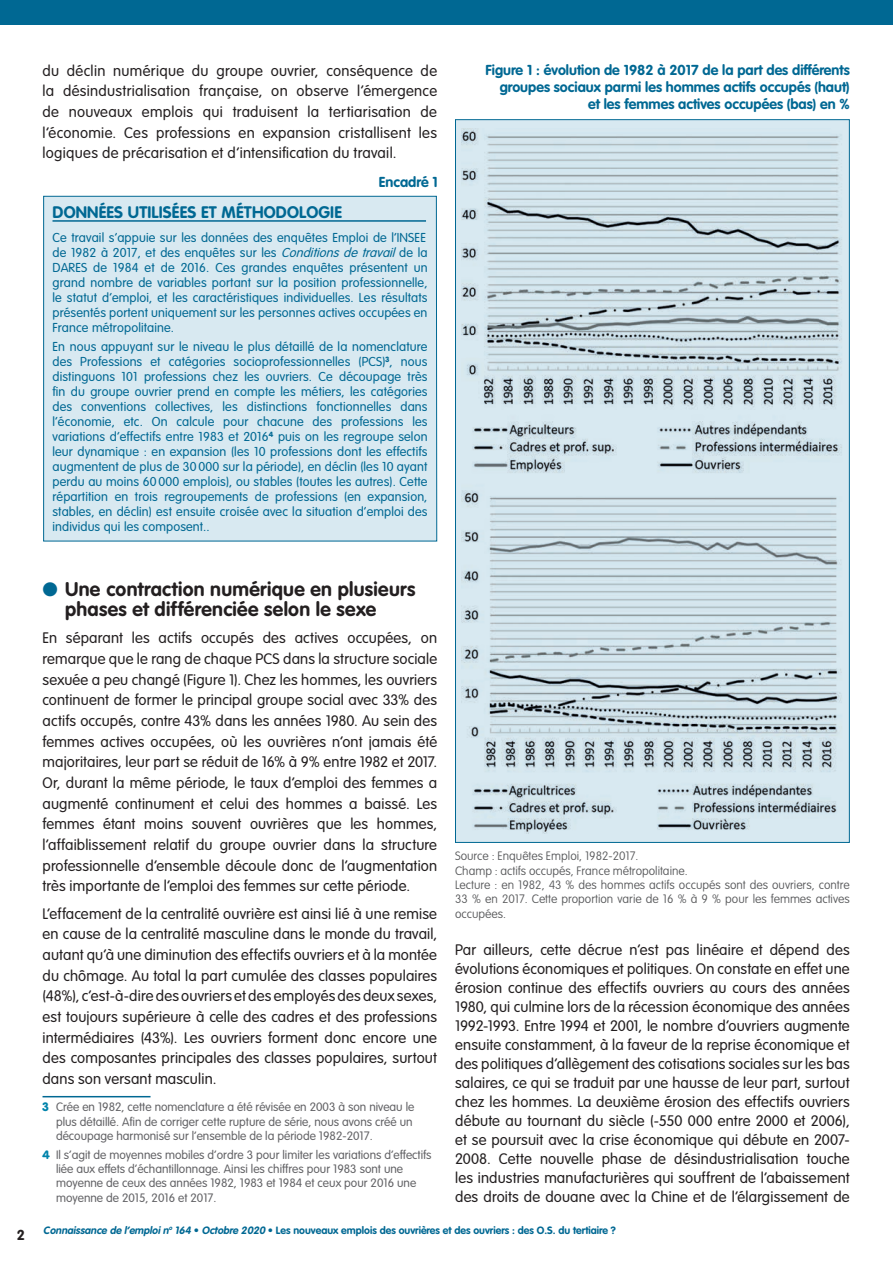
<style>
.page{position:relative;width:893px;height:1263px;background:#fff}
.page>*{position:absolute;margin:0;border:0;box-sizing:border-box;transform-origin:0 0}
.t1{font:700 19.5px/20.7px "VAG Rounded";letter-spacing:.015em;color:#231f20}
.Titre_encadre{font:700 16.5px "VAG Rounded";letter-spacing:.01em;color:#006893}
.t2{font:300 15px/20.7px "VAG Rounded";letter-spacing:.01em;color:#231f20;text-align:justify}
.t3{font:700 14.25px/17.1px "VAG Rounded";color:#006893;text-align:right}
.t4{font:700 14.25px "VAG Rounded";color:#231f20}
.encadre{font:300 12.75px/15px "VAG Rounded";letter-spacing:.01em;color:#006893}
.Notes{font:300 12px/14.4px "VAG Rounded";color:#636366}
.Note{font:100 12px/14.4px "VAG Rounded";color:#57585a;text-align:justify}
.t5{font:700 10.5px "VAG Rounded";color:#006893}
.s1{font-style:italic}
.s2{color:#006893}
.s3{font-weight:900;color:#0183ab}
</style>
<div class="page">
<hr style="left:43px;top:1096px;width:108px;height:1px;background:#006893">
<div style="left:0;top:0;width:893px;height:24px;background:#006893"></div>
<div style="left:44px;top:196px;width:393px;height:345px;background:#d8e9f1"></div>
<hr style="left:53px;top:220px;width:373px;height:2px;background:#006893">
<div style="left:43px;top:196px;width:394px;height:345px;border:1px solid #006893"></div>
<div style="left:455px;top:120px;width:394px;height:722px;background:#d8e9f1"></div>
<img style="left:462px;top:128px;width:380px;height:706px">
<p class="t2" style="left:43px;top:60px;width:396px">du déclin numérique du groupe ouvrier, conséquence de la désindustrialisation française, on observe l’émergence de nouveaux emplois qui traduisent la tertiarisation de l’économie. Ces professions en expansion cristallisent les logiques de précarisation et d’intensification du travail.</p>
<p class="t3" style="left:379px;top:174px;width:60px">Encadré 1</p>
<p class="Titre_encadre" style="left:53px;top:203px;width:291px">DONNÉES UTILISÉES ET MÉTHODOLOGIE</p>
<p class="encadre" style="left:53px;top:230px;width:377px">Ce travail s’appuie sur les données des enquêtes Emploi de l’INSEE de 1982 à 2017, et des enquêtes sur les <span class="s1">Conditions de travail</span> de la DARES de 1984 et de 2016. Ces grandes enquêtes présentent un grand nombre de variables portant sur la position professionnelle, le statut d’emploi, et les caractéristiques individuelles. Les résultats présentés portent uniquement sur les personnes actives occupées en France métropolitaine.</p>
<p class="encadre" style="left:52px;top:339px;width:377px;text-align:justify">En nous appuyant sur le niveau le plus détaillé de la nomenclature des Professions et catégories socioprofessionnelles (PCS)<sup>3</sup>, nous distinguons 101 professions chez les ouvriers. Ce découpage très fin du groupe ouvrier prend en compte les métiers, les catégories des conventions collectives, les distinctions fonctionnelles dans l’économie, etc. On calcule pour chacune des professions les variations d’effectifs entre 1983 et 2016<sup>4</sup> puis on les regroupe selon leur dynamique : en expansion (les 10 professions dont les effectifs augmentent de plus de 30 000 sur la période), en déclin (les 10 ayant perdu au moins 60 000 emplois), ou stables (toutes les autres). Cette répartition en trois regroupements de professions (en expansion, stables, en déclin) est ensuite croisée avec la situation d’emploi des individus qui les composent..</p>
<p class="t3" style="left:485px;top:61px;width:366px">Figure 1 : évolution de 1982 à 2017 de la part des différents groupes sociaux parmi les hommes actifs occupés (haut) et les femmes actives occupées (bas) en %</p>
<p class="t1" style="left:65px;top:578px;width:352px;text-indent:-22px"><span class="s2">●</span> Une contraction numérique en plusieurs phases et différenciée selon le sexe</p>
<p class="t2" style="left:43px;top:628px;width:396px">En séparant les actifs occupés des actives occupées, on remarque que le rang de chaque PCS dans la structure sociale sexuée a peu changé (Figure 1). Chez les hommes, les ouvriers continuent de former le principal groupe social avec 33% des actifs occupés, contre 43% dans les années 1980. Au sein des femmes actives occupées, où les ouvrières n’ont jamais été majoritaires, leur part se réduit de 16% à 9% entre 1982 et 2017.<br>Or, durant la même période, le taux d’emploi des femmes a augmenté continument et celui des hommes a baissé. Les femmes étant moins souvent ouvrières que les hommes, l’affaiblissement relatif du groupe ouvrier dans la structure professionnelle d’ensemble découle donc de l’augmentation très importante de l’emploi des femmes sur cette période.</p>
<p class="t2" style="left:43px;top:903px;width:396px">L’effacement de la centralité ouvrière est ainsi lié à une remise en cause de la centralité masculine dans le monde du travail, autant qu’à une diminution des effectifs ouvriers et à la montée du chômage. Au total la part cumulée des classes populaires (48%), c’est-à-dire des ouvriers et des employés des deux sexes, est toujours supérieure à celle des cadres et des professions intermédiaires (43%). Les ouvriers forment donc encore une des composantes principales des classes populaires, surtout dans son versant masculin.</p>
<p class="Notes" style="left:56px;top:1100px;width:360px;text-indent:-14px"><span class="s3">3</span> Crée en 1982, cette nomenclature a été révisée en 2003 à son niveau le plus détaillé. Afin de corriger cette rupture de série, nous avons créé un découpage harmonisé sur l’ensemble de la période 1982-2017.</p>
<p class="Notes" style="left:56px;top:1147px;width:377px;text-indent:-14px"><span class="s3">4</span> Il s’agit de moyennes mobiles d’ordre 3 pour limiter les variations d’effectifs liée aux effets d’échantillonnage. Ainsi les chiffres pour 1983 sont une moyenne de ceux des années 1982, 1983 et 1984 et ceux pour 2016 une moyenne de 2015, 2016 et 2017.</p>
<p class="Note" style="left:455px;top:849px;width:185px">Source : Enquêtes Emploi, 1982-2017.</p>
<p class="Note" style="left:455px;top:863px;width:234px">Champ : actifs occupés, France métropolitaine.</p>
<p class="Note" style="left:455px;top:877px;width:396px">Lecture : en 1982, 43 % des hommes actifs occupés sont des ouvriers, contre 33 % en 2017. Cette proportion varie de 16 % à 9 % pour les femmes actives occupées.</p>
<p class="t2" style="left:455px;top:940px;width:396px;line-height:19px">Par ailleurs, cette décrue n’est pas linéaire et dépend des évolutions économiques et politiques. On constate en effet une érosion continue des effectifs ouvriers au cours des années 1980, qui culmine lors de la récession économique des années 1992-1993. Entre 1994 et 2001, le nombre d’ouvriers augmente ensuite constamment, à la faveur de la reprise économique et des politiques d’allègement des cotisations sociales sur les bas salaires, ce qui se traduit par une hausse de leur part, surtout chez les hommes. La deuxième érosion des effectifs ouvriers débute au tournant du siècle (-550 000 entre 2000 et 2006), et se poursuit avec la crise économique qui débute en 2007- 2008. Cette nouvelle phase de désindustrialisation touche les industries manufacturières qui souffrent de l’abaissement des droits de douane avec la Chine et de l’élargissement de</p>
<p class="t4" style="left:17px;top:1227px;width:10px">2</p>
<p class="t5" style="left:43px;top:1224px;width:574px"><span class="s1">Connaissance de l’emploi n</span><sup>o</sup> <span class="s1">164</span> • <span class="s1">Octobre 2020</span> • Les nouveaux emplois des ouvrières et des ouvriers : des O.S. du tertiaire ?</p>
</div>
